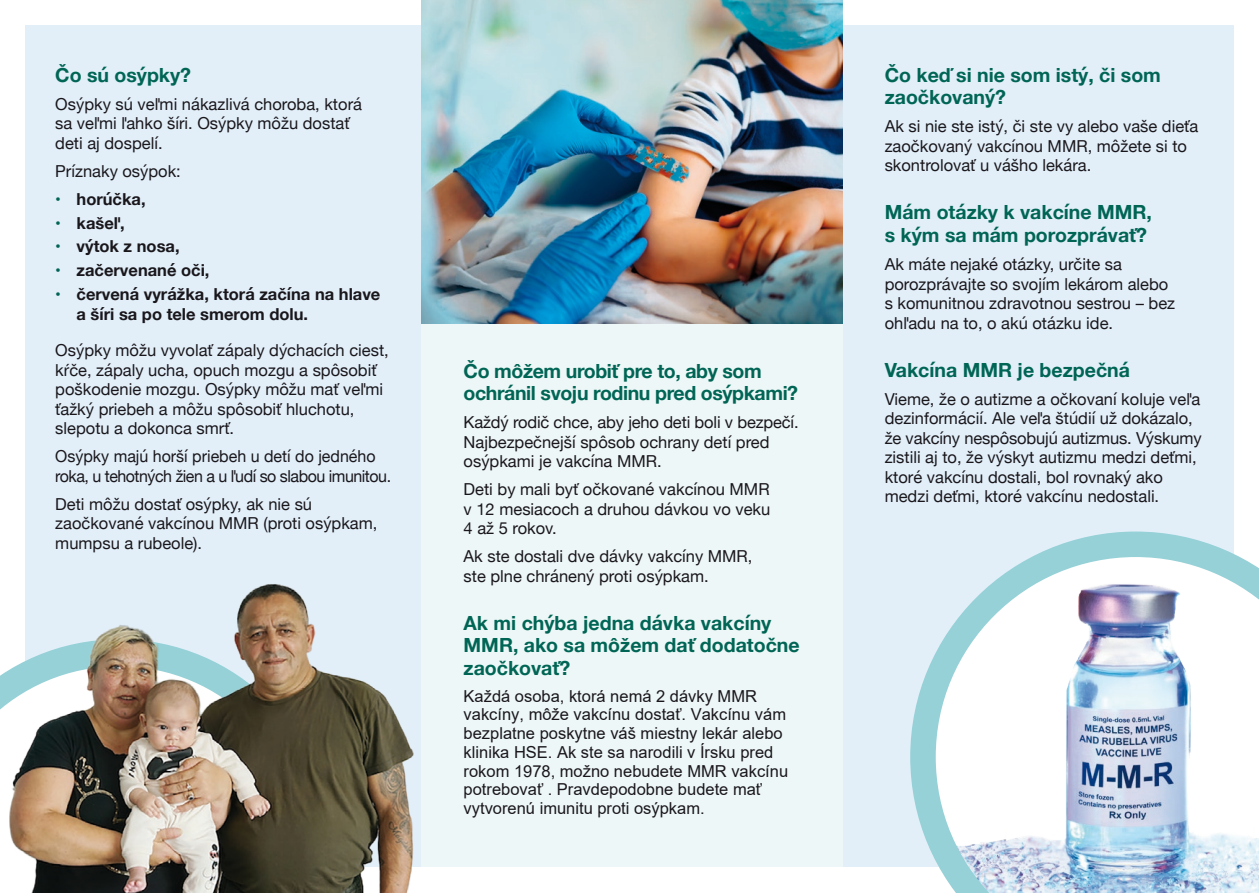
<style>
.page{position:relative;width:1259px;height:893px;background:#fff}
.page>*{position:absolute;margin:0;border:0;box-sizing:border-box;transform-origin:0 0}
.Head_-_Green{font:700 19.5px/22.5px "Helvetica Neue";color:#006555}
.Head_-_Green-2{font:700 19.5px/22.5px "Helvetica Neue";letter-spacing:-.02em;color:#006555}
.Text_-_Body_11_2{font:16.5px/19.5px "Helvetica Neue";color:#1a171c}
.t1{font:16.5px/18.8px "Arial";color:#1a171c}
.Bullet{font:700 16.5px/19.5px "Helvetica Neue";color:#1a171c}
.Text_-_Body_11_2-2{font:16.5px/19.5px "Helvetica Neue";letter-spacing:-.03em;color:#1a171c}
.s1{color:#006555}
</style>
<div class="page">
<div style="left:26px;top:26px;width:395px;height:841px;background:#e2eff9"></div>
<div style="left:842px;top:26px;width:391px;height:841px;background:#e2eff9"></div>
<div style="left:421px;top:26px;width:421px;height:841px;background:#edf7f7"></div>
<svg style="left:910px;top:531px;width:349px;height:362px"></svg>
<svg style="left:0;top:669px;width:10px;height:161px"></svg>
<img style="left:421px;top:0;width:421px;height:323px">
<img style="left:10px;top:554px;width:404px;height:339px">
<p class="Head_-_Green" style="left:55px;top:64px;width:137px">Čo sú osýpky?</p>
<p class="Text_-_Body_11_2" style="left:55px;top:95px;width:308px">Osýpky sú veľmi nákazlivá choroba, ktorá sa veľmi ľahko šíri. Osýpky môžu dostať deti aj dospelí.</p>
<p class="Text_-_Body_11_2" style="left:55px;top:162px;width:127px">Príznaky osýpok:</p>
<p class="Bullet" style="left:55px;top:190px;width:92px"><span class="s1">•</span> horúčka,</p>
<p class="Bullet" style="left:55px;top:214px;width:71px"><span class="s1">•</span> kašeľ,</p>
<p class="Bullet" style="left:55px;top:237px;width:126px"><span class="s1">•</span> výtok z nosa,</p>
<p class="Bullet" style="left:55px;top:261px;width:156px"><span class="s1">•</span> začervenané oči,</p>
<p class="Bullet" style="left:77px;top:285px;width:305px;text-indent:-21px"><span class="s1">•</span> červená vyrážka, ktorá začína na hlave a šíri sa po tele smerom dolu.</p>
<p class="Text_-_Body_11_2" style="left:55px;top:341px;width:335px">Osýpky môžu vyvolať zápaly dýchacích ciest, kŕče, zápaly ucha, opuch mozgu a spôsobiť poškodenie mozgu. Osýpky môžu mať veľmi ťažký priebeh a môžu spôsobiť hluchotu, slepotu a dokonca smrť.</p>
<p class="Text_-_Body_11_2-2" style="left:55px;top:447px;width:337px">Osýpky majú horší priebeh u detí do jedného roka, u tehotných žien a u ľudí so slabou imunitou.</p>
<p class="Text_-_Body_11_2" style="left:55px;top:495px;width:324px">Deti môžu dostať osýpky, ak nie sú zaočkované vakcínou MMR (proti osýpkam, mumpsu a rubeole).</p>
<p class="Head_-_Green-2" style="left:463px;top:360px;width:336px">Čo môžem urobiť pre to, aby som ochránil svoju rodinu pred osýpkami?</p>
<p class="Text_-_Body_11_2" style="left:463px;top:413px;width:336px">Každý rodič chce, aby jeho deti boli v bezpečí.<br>Najbezpečnejší spôsob ochrany detí pred osýpkami je vakcína MMR.</p>
<p class="Text_-_Body_11_2" style="left:463px;top:480px;width:308px;text-align:justify">Deti by mali byť očkované vakcínou MMR v 12 mesiacoch a druhou dávkou vo veku 4 až 5 rokov.</p>
<p class="Text_-_Body_11_2" style="left:463px;top:547px;width:290px">Ak ste dostali dve dávky vakcíny MMR, ste plne chránený proti osýpkam.</p>
<p class="Head_-_Green" style="left:463px;top:612px;width:337px">Ak mi chýba jedna dávka vakcíny<br>MMR, ako sa môžem dať dodatočne zaočkovať?</p>
<p class="t1" style="left:463px;top:687px;width:326px">Každá osoba, ktorá nemá 2 dávky MMR vakcíny, môže vakcínu dostať. Vakcínu vám bezplatne poskytne váš miestny lekár alebo klinika HSE. Ak ste sa narodili v Írsku pred rokom 1978, možno nebudete MMR vakcínu potrebovať . Pravdepodobne budete mať vytvorenú imunitu proti osýpkam.</p>
<p class="Head_-_Green" style="left:884px;top:64px;width:278px">Čo keď si nie som istý, či som zaočkovaný?</p>
<p class="Text_-_Body_11_2" style="left:884px;top:118px;width:315px">Ak si nie ste istý, či ste vy alebo vaše dieťa zaočkovaný vakcínou MMR, môžete si to skontrolovať u vášho lekára.</p>
<p class="Head_-_Green" style="left:884px;top:202px;width:269px">Mám otázky k vakcíne MMR, s kým sa mám porozprávať?</p>
<p class="Text_-_Body_11_2" style="left:884px;top:255px;width:292px">Ak máte nejaké otázky, určite sa porozprávajte so svojím lekárom alebo s komunitnou zdravotnou sestrou – bez ohľadu na to, o akú otázku ide.</p>
<p class="Head_-_Green" style="left:884px;top:359px;width:247px">Vakcína MMR je bezpečná</p>
<p class="Text_-_Body_11_2" style="left:884px;top:390px;width:318px">Vieme, že o autizme a očkovaní koluje veľa dezinformácií. Ale veľa štúdií už dokázalo, že vakcíny nespôsobujú autizmus. Výskumy zistili aj to, že výskyt autizmu medzi deťmi, ktoré vakcínu dostali, bol rovnaký ako medzi deťmi, ktoré vakcínu nedostali.</p>
</div>
